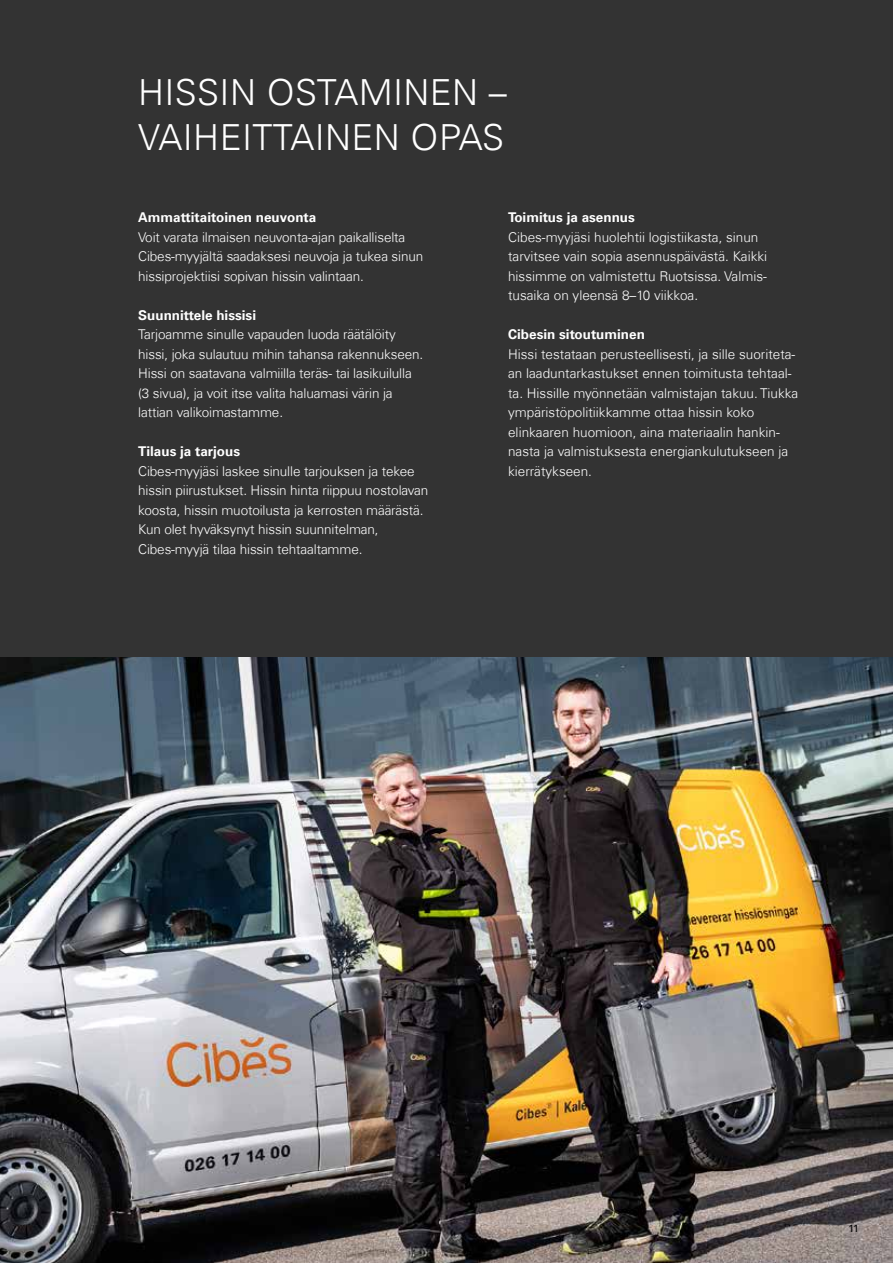
<style>
.page{position:relative;width:893px;height:1263px;background:#333}
.page>*{position:absolute;margin:0;border:0;box-sizing:border-box;transform-origin:0 0}
.t1{font:300 36px/45px "Univers Com 45";letter-spacing:.01em;color:#fff}
.t2{font:300 13.5px/19.5px "Univers Com 45";letter-spacing:-.01em;color:#fff}
.t3{font:700 13.5px "Univers Com 65";color:#fff}
.t4{font:10.5px "Univers Com 55 Roman";color:#000}
</style>
<div class="page">
<img style="left:0;top:657px;width:893px;height:606px">
<h1 class="t1" style="left:138px;top:69px;width:370px">HISSIN OSTAMINEN –<br>VAIHEITTAINEN OPAS</h1>
<p class="t3" style="left:138px;top:210px;width:180px">Ammattitaitoinen neuvonta</p>
<p class="t2" style="left:138px;top:227px;width:287px">Voit varata ilmaisen neuvonta-ajan paikalliselta<br>Cibes-myyjältä saadaksesi neuvoja ja tukea sinun hissiprojektiisi sopivan hissin valintaan.</p>
<p class="t3" style="left:138px;top:307px;width:119px">Suunnittele hissisi</p>
<p class="t2" style="left:138px;top:325px;width:287px">Tarjoamme sinulle vapauden luoda räätälöity hissi, joka sulautuu mihin tahansa rakennukseen.<br>Hissi on saatavana valmiilla teräs- tai lasikuilulla (3 sivua), ja voit itse valita haluamasi värin ja lattian valikoimastamme.</p>
<p class="t3" style="left:138px;top:443px;width:104px">Tilaus ja tarjous</p>
<p class="t2" style="left:138px;top:461px;width:292px">Cibes-myyjäsi laskee sinulle tarjouksen ja tekee hissin piirustukset. Hissin hinta riippuu nostolavan koosta, hissin muotoilusta ja kerrosten määrästä.<br>Kun olet hyväksynyt hissin suunnitelman, Cibes-myyjä tilaa hissin tehtaaltamme.</p>
<p class="t3" style="left:508px;top:210px;width:128px">Toimitus ja asennus</p>
<p class="t2" style="left:508px;top:227px;width:260px">Cibes-myyjäsi huolehtii logistiikasta, sinun tarvitsee vain sopia asennuspäivästä. Kaikki hissimme on valmistettu Ruotsissa. Valmis&shy;tusaika on yleensä 8–10 viikkoa.</p>
<p class="t3" style="left:508px;top:327px;width:138px">Cibesin sitoutuminen</p>
<p class="t2" style="left:508px;top:344px;width:292px">Hissi testataan perusteellisesti, ja sille suoriteta&shy;an laaduntarkastukset ennen toimitusta tehtaal&shy;ta. Hissille myönnetään valmistajan takuu. Tiukka ympäristöpolitiikkamme ottaa hissin koko elinkaaren huomioon, aina materiaalin hankin&shy;nasta ja valmistuksesta energiankulutukseen ja kierrätykseen.</p>
<p class="t4" style="left:849px;top:1222px;width:12px">11</p>
</div>
